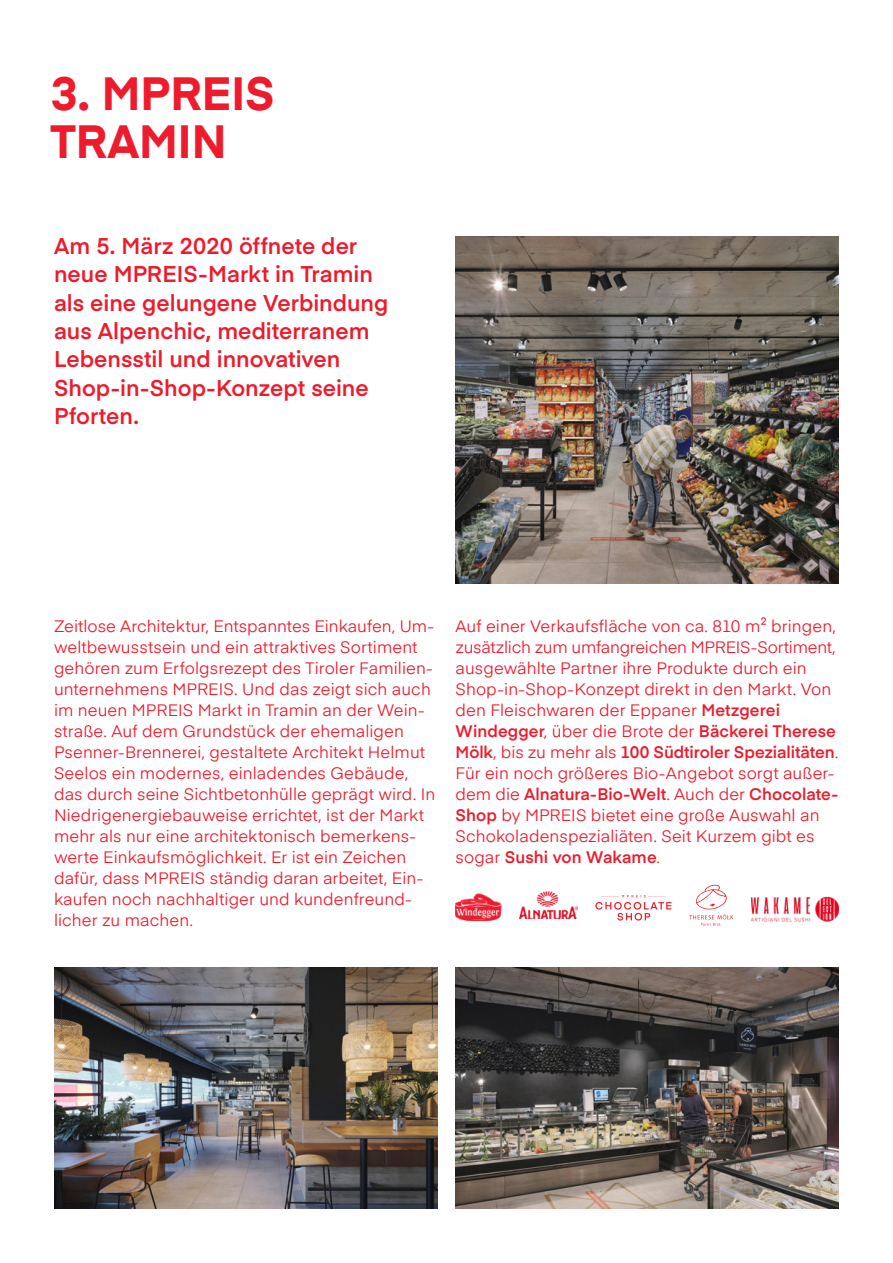
<style>
.page{position:relative;width:893px;height:1263px;background:#fff}
.page>*{position:absolute;margin:0;border:0;box-sizing:border-box;transform-origin:0 0}
.t1{font:700 46.5px/47.7px "Eina 01";color:#ee1b2c}
.t2{font:600 22.5px/28.3px "Eina 01";color:#ee1b2c}
.t3{font:16.5px/21px "Eina 01";letter-spacing:.005em;color:#ee1b2c}
.s1{font-weight:600}
</style>
<div class="page">
<img style="left:455px;top:237px;width:384px;height:346px">
<img style="left:54px;top:968px;width:383px;height:241px">
<img style="left:455px;top:968px;width:384px;height:241px">
<img style="left:455px;top:894px;width:46px;height:27px">
<img style="left:519px;top:892px;width:59px;height:27px">
<svg style="left:595px;top:895px;width:76px;height:25px"></svg>
<svg style="left:689px;top:885px;width:44px;height:41px"></svg>
<img style="left:751px;top:896px;width:88px;height:26px">
<h1 class="t1" style="left:51px;top:67px;width:226px">3. MPREIS<br>TRAMIN</h1>
<h2 class="t2" style="left:54px;top:230px;width:336px">Am 5. März 2020 öffnete der neue MPREIS-Markt in Tramin als eine gelungene Verbindung aus Alpenchic, mediterranem<br>Lebensstil und innovativen<br>Shop-in-Shop-Konzept seine<br>Pforten.</h2>
<p class="t3" style="left:54px;top:614px;width:383px">Zeitlose Architektur, Entspanntes Einkaufen, Um&shy;weltbewusstsein und ein attraktives Sortiment gehören zum Erfolgsrezept des Tiroler Familien&shy;unternehmens MPREIS. Und das zeigt sich auch im neuen MPREIS Markt in Tramin an der Wein&shy;straße. Auf dem Grundstück der ehemaligen Psenner-Brennerei, gestaltete Architekt Helmut Seelos ein modernes, einladendes Gebäude, das durch seine Sichtbetonhülle geprägt wird. In Niedrigenergiebauweise errichtet, ist der Markt mehr als nur eine architektonisch bemerkens&shy;werte Einkaufsmöglichkeit. Er ist ein Zeichen dafür, dass MPREIS ständig daran arbeitet, Ein&shy;kaufen noch nachhaltiger und kundenfreund&shy;licher zu machen.</p>
<p class="t3" style="left:455px;top:614px;width:384px">Auf einer Verkaufsfläche von ca. 810 m² bringen, zusätzlich zum umfangreichen MPREIS-Sortiment, ausgewählte Partner ihre Produkte durch ein Shop-in-Shop-Konzept direkt in den Markt. Von den Fleischwaren der Eppaner <span class="s1">Metzgerei Windegger</span>, über die Brote der <span class="s1">Bäckerei Therese Mölk</span>, bis zu mehr als <span class="s1">100 Südtiroler Spezialitäten</span>.<br>Für ein noch größeres Bio-Angebot sorgt außer&shy;dem die <span class="s1">Alnatura-Bio-Welt</span>. Auch der <span class="s1">Chocolate-Shop</span> by MPREIS bietet eine große Auswahl an Schokoladenspezialiäten. Seit Kurzem gibt es sogar <span class="s1">Sushi von Wakame</span>.</p>
</div>
